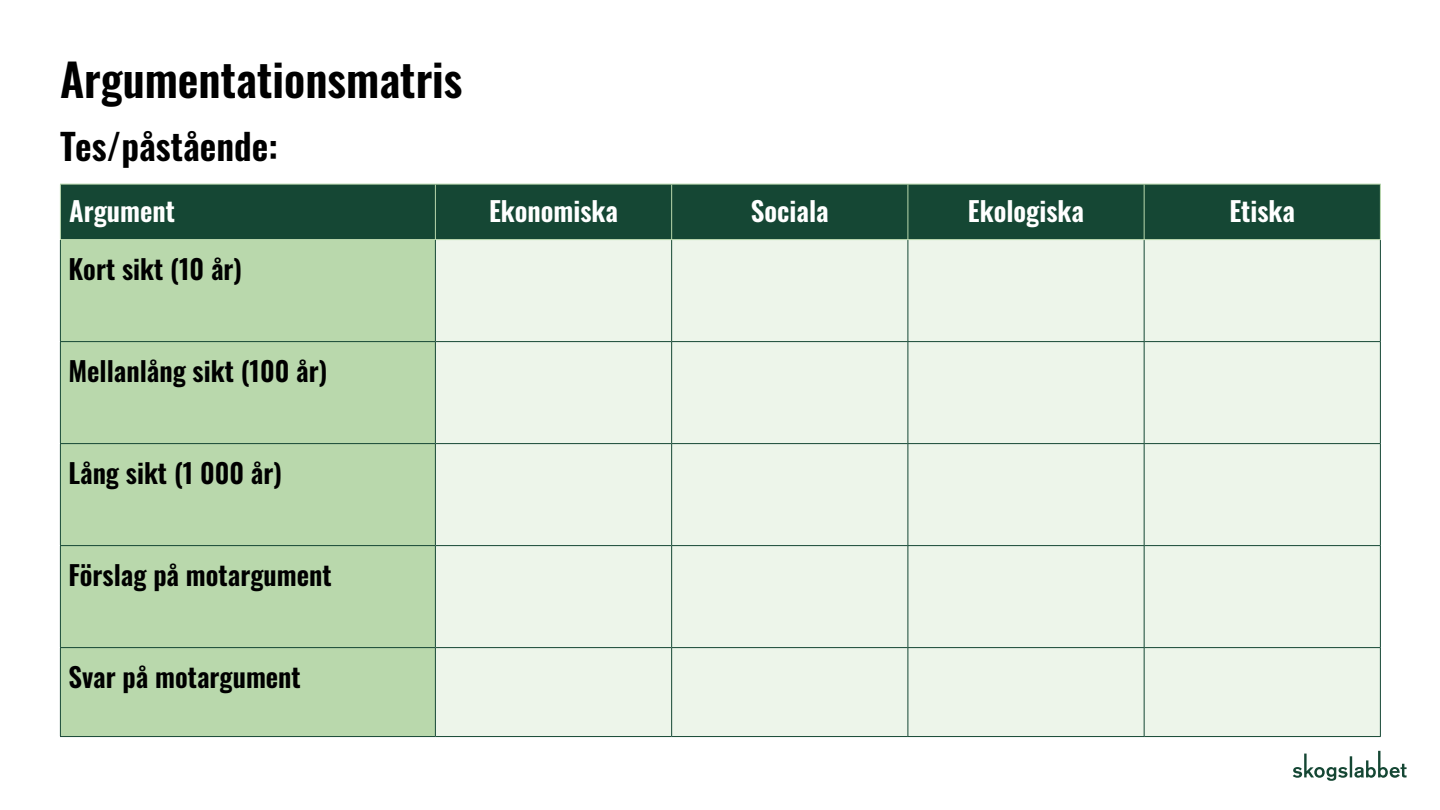
<style>
.page{position:relative;width:1440px;height:810px;background:#fff}
.page>*{position:absolute;margin:0;border:0;box-sizing:border-box;transform-origin:0 0}
.Rubrik_H1{font:600 45px "Oswald";color:#000}
.Rubrik_H2{font:600 36px "Oswald";color:#000}
.Rubrik_H2-2{font:600 27px "Oswald";color:#000}
.Rubrik_H2-3{font:600 27px "Oswald";color:#fff}
</style>
<div class="page">
<div style="left:61px;top:185px;width:1319px;height:54px;background:#154734"></div>
<div style="left:61px;top:240px;width:374px;height:496px;background:#b9d8ac"></div>
<div style="left:436px;top:240px;width:944px;height:496px;background:#edf5ea"></div>
<hr style="left:671px;top:240px;width:1px;height:101px;background:#154734">
<hr style="left:908px;top:240px;width:1px;height:101px;background:#154734">
<hr style="left:1144px;top:240px;width:1px;height:101px;background:#154734">
<hr style="left:1380px;top:240px;width:1px;height:101px;background:#154734">
<hr style="left:435px;top:341px;width:237px;height:1px;background:#154734">
<hr style="left:672px;top:341px;width:236px;height:1px;background:#154734">
<hr style="left:671px;top:342px;width:1px;height:101px;background:#154734">
<hr style="left:908px;top:341px;width:236px;height:1px;background:#154734">
<hr style="left:908px;top:342px;width:1px;height:101px;background:#154734">
<hr style="left:1144px;top:341px;width:237px;height:1px;background:#154734">
<hr style="left:1144px;top:342px;width:1px;height:101px;background:#154734">
<hr style="left:1380px;top:342px;width:1px;height:101px;background:#154734">
<hr style="left:435px;top:443px;width:237px;height:1px;background:#154734">
<hr style="left:672px;top:443px;width:236px;height:1px;background:#154734">
<hr style="left:671px;top:444px;width:1px;height:101px;background:#154734">
<hr style="left:908px;top:443px;width:236px;height:1px;background:#154734">
<hr style="left:908px;top:444px;width:1px;height:101px;background:#154734">
<hr style="left:1144px;top:443px;width:237px;height:1px;background:#154734">
<hr style="left:1144px;top:444px;width:1px;height:101px;background:#154734">
<hr style="left:1380px;top:444px;width:1px;height:101px;background:#154734">
<hr style="left:435px;top:545px;width:237px;height:1px;background:#154734">
<hr style="left:672px;top:545px;width:236px;height:1px;background:#154734">
<hr style="left:671px;top:546px;width:1px;height:101px;background:#154734">
<hr style="left:908px;top:545px;width:236px;height:1px;background:#154734">
<hr style="left:908px;top:546px;width:1px;height:101px;background:#154734">
<hr style="left:1144px;top:545px;width:237px;height:1px;background:#154734">
<hr style="left:1144px;top:546px;width:1px;height:101px;background:#154734">
<hr style="left:1380px;top:546px;width:1px;height:101px;background:#154734">
<hr style="left:435px;top:647px;width:237px;height:1px;background:#154734">
<hr style="left:672px;top:647px;width:236px;height:1px;background:#154734">
<hr style="left:671px;top:648px;width:1px;height:88px;background:#154734">
<hr style="left:908px;top:647px;width:236px;height:1px;background:#154734">
<hr style="left:908px;top:648px;width:1px;height:88px;background:#154734">
<hr style="left:1144px;top:647px;width:237px;height:1px;background:#154734">
<hr style="left:1144px;top:648px;width:1px;height:88px;background:#154734">
<hr style="left:1380px;top:648px;width:1px;height:88px;background:#154734">
<hr style="left:435px;top:736px;width:237px;height:1px;background:#154734">
<hr style="left:672px;top:736px;width:236px;height:1px;background:#154734">
<hr style="left:908px;top:736px;width:236px;height:1px;background:#154734">
<hr style="left:1144px;top:736px;width:237px;height:1px;background:#154734">
<hr style="left:60px;top:184px;width:375px;height:1px;background:#b9d8ac">
<hr style="left:60px;top:184px;width:1px;height:55px;background:#b9d8ac">
<hr style="left:435px;top:184px;width:237px;height:1px;background:#b9d8ac">
<hr style="left:435px;top:184px;width:1px;height:55px;background:#b9d8ac">
<hr style="left:672px;top:184px;width:236px;height:1px;background:#b9d8ac">
<hr style="left:671px;top:184px;width:1px;height:55px;background:#b9d8ac">
<hr style="left:908px;top:184px;width:236px;height:1px;background:#b9d8ac">
<hr style="left:908px;top:184px;width:1px;height:55px;background:#b9d8ac">
<hr style="left:1144px;top:184px;width:237px;height:1px;background:#b9d8ac">
<hr style="left:1144px;top:184px;width:1px;height:55px;background:#b9d8ac">
<hr style="left:1380px;top:184px;width:1px;height:55px;background:#b9d8ac">
<hr style="left:60px;top:239px;width:375px;height:1px;background:#b9d8ac">
<hr style="left:435px;top:239px;width:237px;height:1px;background:#b9d8ac">
<hr style="left:672px;top:239px;width:236px;height:1px;background:#b9d8ac">
<hr style="left:908px;top:239px;width:236px;height:1px;background:#b9d8ac">
<hr style="left:1144px;top:239px;width:237px;height:1px;background:#b9d8ac">
<hr style="left:60px;top:240px;width:1px;height:101px;background:#154734">
<hr style="left:435px;top:240px;width:1px;height:101px;background:#154734">
<hr style="left:60px;top:341px;width:375px;height:1px;background:#154734">
<hr style="left:60px;top:342px;width:1px;height:101px;background:#154734">
<hr style="left:435px;top:342px;width:1px;height:101px;background:#154734">
<hr style="left:60px;top:443px;width:375px;height:1px;background:#154734">
<hr style="left:60px;top:444px;width:1px;height:101px;background:#154734">
<hr style="left:435px;top:444px;width:1px;height:101px;background:#154734">
<hr style="left:60px;top:545px;width:375px;height:1px;background:#154734">
<hr style="left:60px;top:546px;width:1px;height:101px;background:#154734">
<hr style="left:435px;top:546px;width:1px;height:101px;background:#154734">
<hr style="left:60px;top:647px;width:375px;height:1px;background:#154734">
<hr style="left:60px;top:648px;width:1px;height:88px;background:#154734">
<hr style="left:435px;top:648px;width:1px;height:88px;background:#154734">
<hr style="left:60px;top:736px;width:375px;height:1px;background:#154734">
<svg style="left:1293px;top:751px;width:114px;height:30px"></svg>
<h1 class="Rubrik_H1" style="left:60px;top:56px;width:404px">Argumentationsmatris</h1>
<h2 class="Rubrik_H2" style="left:60px;top:127px;width:219px">Tes/påstående:</h2>
<h2 class="Rubrik_H2-3" style="left:69px;top:197px;width:107px">Argument</h2>
<h2 class="Rubrik_H2-3" style="left:489px;top:197px;width:131px">Ekonomiska</h2>
<h2 class="Rubrik_H2-3" style="left:751px;top:197px;width:79px">Sociala</h2>
<h2 class="Rubrik_H2-3" style="left:968px;top:197px;width:118px">Ekologiska</h2>
<h2 class="Rubrik_H2-3" style="left:1229px;top:197px;width:67px">Etiska</h2>
<h2 class="Rubrik_H2-2" style="left:68px;top:255px;width:175px">Kort sikt (10 år)</h2>
<h2 class="Rubrik_H2-2" style="left:68px;top:357px;width:260px">Mellanlång sikt (100 år)</h2>
<h2 class="Rubrik_H2-2" style="left:68px;top:459px;width:215px">Lång sikt (1 000 år)</h2>
<h2 class="Rubrik_H2-2" style="left:68px;top:561px;width:265px">Förslag på motargument</h2>
<h2 class="Rubrik_H2-2" style="left:68px;top:663px;width:234px">Svar på motargument</h2>
</div>
